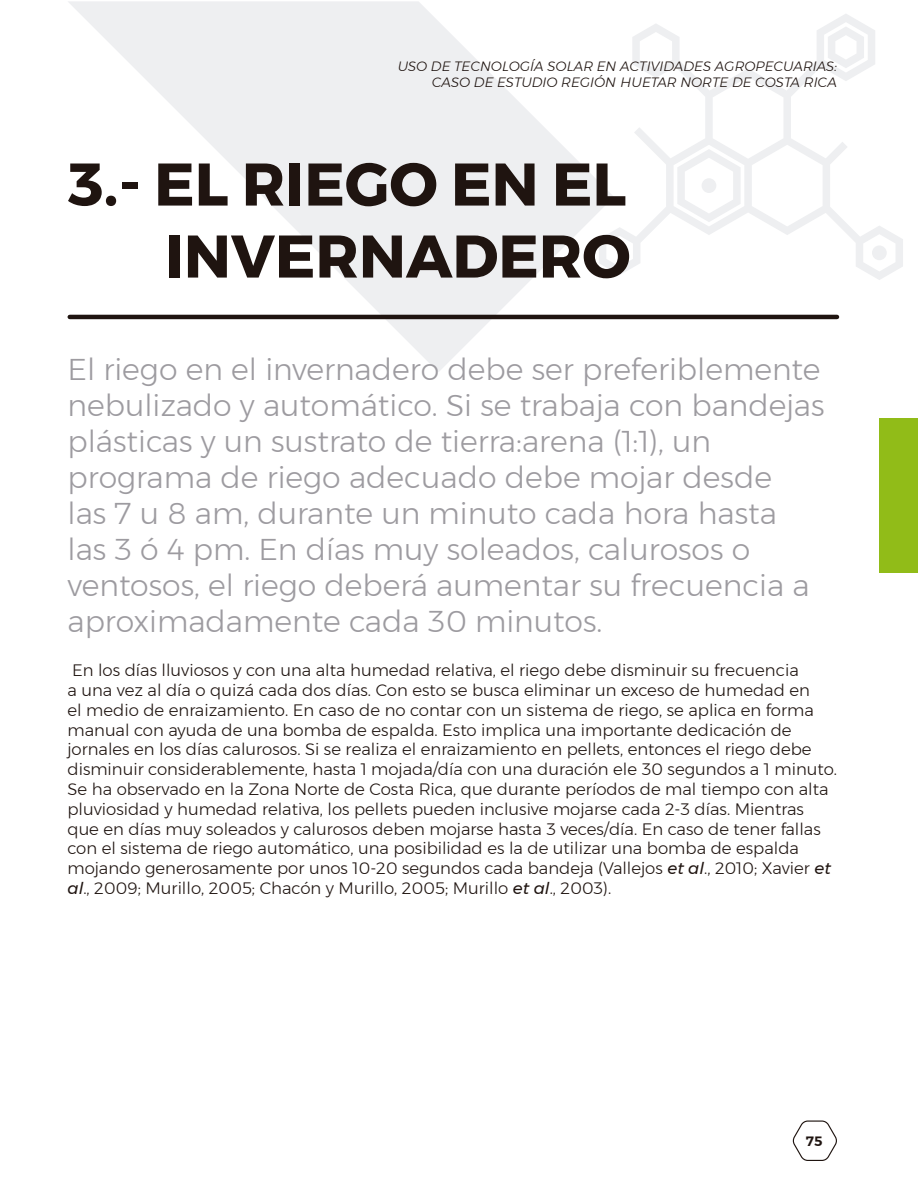
<style>
.page{position:relative;width:918px;height:1188px;background:#fff}
.page>*{position:absolute;margin:0;border:0;box-sizing:border-box;transform-origin:0 0}
.t1{font:700 60px/72px "Montserrat";color:#1f1410;text-align:right}
.t2{font:300 30px/36px "Montserrat";color:#9d9ba0}
.t3{font:300 16.5px/19.8px "Montserrat";color:#1f1410}
.t4{font:italic 300 13.5px/16.2px "Montserrat";color:#1f1410;text-align:right}
.t5{font:600 13.5px "Montserrat";color:#1f1410}
.s1{font-weight:400;font-style:italic}
</style>
<div class="page">
<svg style="left:68px;top:1px;width:546px;height:371px;fill:#eeeff1"></svg>
<svg style="left:599px;top:13px;width:304px;height:267px"></svg>
<div style="left:702px;top:178px;width:14px;height:15px;background:#eeeff1;border-radius:50%"></div>
<div style="left:872px;top:245px;width:15px;height:15px;background:#eeeff1;border-radius:50%"></div>
<svg style="left:792px;top:1120px;width:45px;height:41px"></svg>
<hr style="left:70px;top:315px;width:767px;height:4px;background:#1f1410">
<div style="left:879px;top:418px;width:39px;height:155px;background:#91bc18"></div>
<p class="t4" style="left:398px;top:58px;width:441px">USO DE TECNOLOGÍA SOLAR EN ACTIVIDADES AGROPECUARIAS:<br>CASO DE ESTUDIO REGIÓN HUETAR NORTE DE COSTA RICA</p>
<h1 class="t1" style="left:68px;top:148px;width:565px">3.- EL RIEGO EN EL<br>INVERNADERO</h1>
<p class="t2" style="left:68px;top:351px;width:759px">El riego en el invernadero debe ser preferiblemente nebulizado y automático. Si se trabaja con bandejas plásticas y un sustrato de tierra:arena (1:1), un programa de riego adecuado debe mojar desde<br>las 7 u 8 am, durante un minuto cada hora hasta<br>las 3 ó 4 pm. En días muy soleados, calurosos o ventosos, el riego deberá aumentar su frecuencia a aproximadamente cada 30 minutos.</p>
<p class="t3" style="left:68px;top:660px;width:771px">En los días lluviosos y con una alta humedad relativa, el riego debe disminuir su frecuencia<br>a una vez al día o quizá cada dos días. Con esto se busca eliminar un exceso de humedad en<br>el medio de enraizamiento. En caso de no contar con un sistema de riego, se aplica en forma manual con ayuda de una bomba de espalda. Esto implica una importante dedicación de jornales en los días calurosos. Si se realiza el enraizamiento en pellets, entonces el riego debe disminuir considerablemente, hasta 1 mojada/día con una duración ele 30 segundos a 1 minuto.<br>Se ha observado en la Zona Norte de Costa Rica, que durante períodos de mal tiempo con alta pluviosidad y humedad relativa, los pellets pueden inclusive mojarse cada 2-3 días. Mientras que en días muy soleados y calurosos deben mojarse hasta 3 veces/día. En caso de tener fallas con el sistema de riego automático, una posibilidad es la de utilizar una bomba de espalda mojando generosamente por unos 10-20 segundos cada bandeja (Vallejos <span class="s1">et al</span>., 2010; Xavier <span class="s1">et al</span>., 2009; Murillo, 2005; Chacón y Murillo, 2005; Murillo <span class="s1">et al</span>., 2003).</p>
<p class="t5" style="left:806px;top:1130px;width:18px">75</p>
</div>
